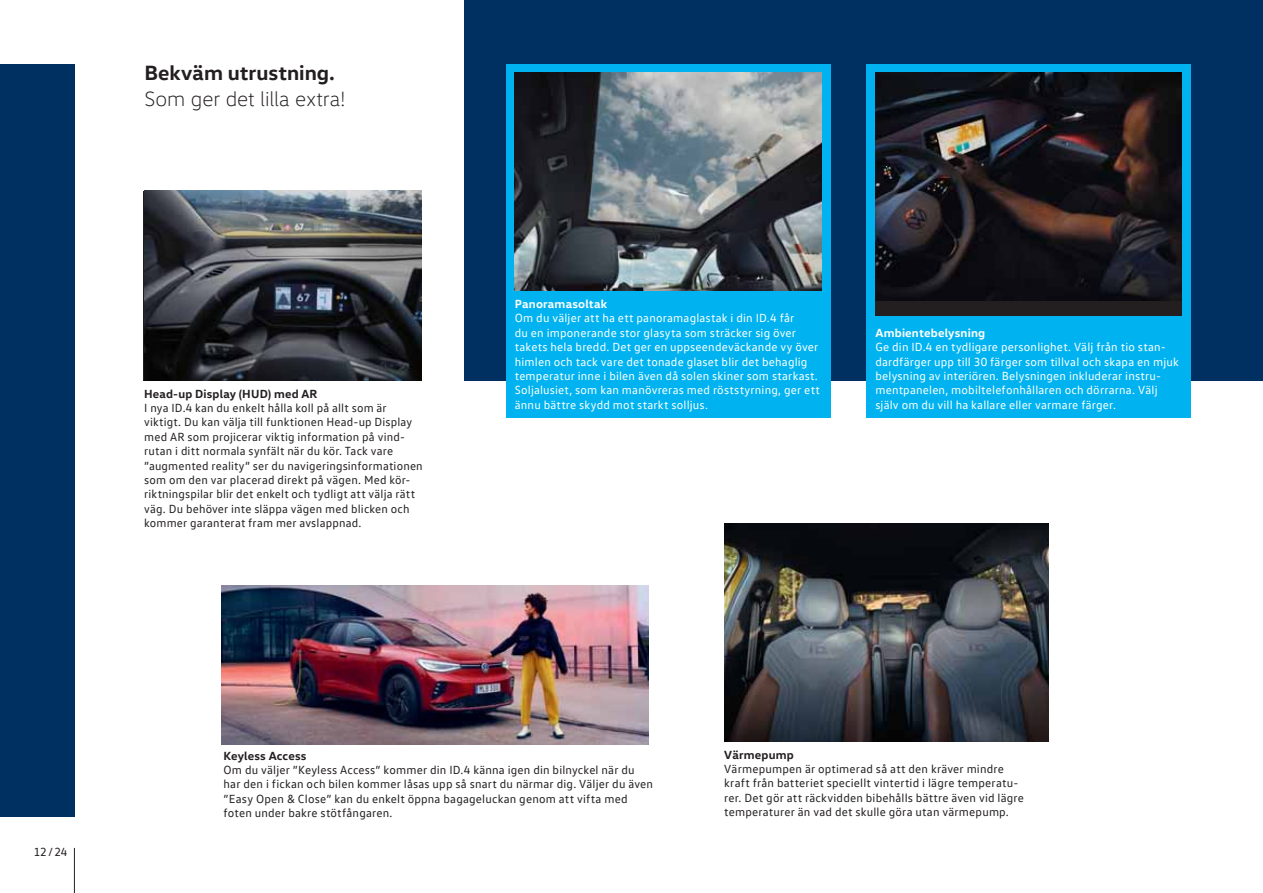
<style>
.page{position:relative;width:1263px;height:893px;background:#fff}
.page>*{position:absolute;margin:0;border:0;box-sizing:border-box;transform-origin:0 0}
.t1{font:300 21px "VW Head";color:#231f20}
.t2{font:700 21px "VW Head";color:#231f20}
.t3{font:12px/14.4px "VW Text";letter-spacing:.015em;color:#231f20}
.t4{font:12px/14.4px "VW Text";letter-spacing:.015em;color:#fff}
.t5{font:700 12px "VW Head";letter-spacing:.015em;color:#231f20}
.t6{font:700 12px "VW Head";letter-spacing:.015em;color:#fff}
</style>
<div class="page">
<hr style="left:74px;top:848px;width:1px;height:45px;background:#231f20">
<div style="left:0;top:64px;width:74px;height:752px;background:#002f62"></div>
<div style="left:465px;top:0;width:798px;height:381px;background:#002f62"></div>
<div style="left:867px;top:64px;width:324px;height:354px;background:#00b3f0"></div>
<div style="left:506px;top:64px;width:324px;height:354px;background:#00b3f0"></div>
<div style="left:875px;top:73px;width:307px;height:243px;background:#231f20"></div>
<img style="left:875px;top:73px;width:307px;height:227px">
<img style="left:144px;top:191px;width:277px;height:189px">
<img style="left:515px;top:73px;width:306px;height:218px">
<img style="left:724px;top:523px;width:324px;height:218px">
<img style="left:221px;top:586px;width:427px;height:158px">
<h1 class="t2" style="left:145px;top:65px;width:192px">Bekväm utrustning.</h1>
<h1 class="t1" style="left:145px;top:91px;width:202px">Som ger det lilla extra!</h1>
<p class="t5" style="left:144px;top:389px;width:175px">Head-up Display (HUD) med AR</p>
<p class="t3" style="left:144px;top:402px;width:280px">I nya ID.4 kan du enkelt hålla koll på allt som är viktigt. Du kan välja till funktionen Head-up Display med AR som projicerar viktig information på vind&shy;rutan i ditt normala synfält när du kör. Tack vare ”augmented reality” ser du navigeringsinformationen som om den var placerad direkt på vägen. Med kör&shy;riktningspilar blir det enkelt och tydligt att välja rätt väg. Du behöver inte släppa vägen med blicken och kommer garanterat fram mer avslappnad.</p>
<p class="t6" style="left:515px;top:299px;width:94px">Panoramasoltak</p>
<p class="t4" style="left:515px;top:312px;width:307px">Om du väljer att ha ett panoramaglastak i din ID.4 får<br>du en imponerande stor glasyta som sträcker sig över takets hela bredd. Det ger en uppseendeväckande vy över himlen och tack vare det tonade glaset blir det behaglig temperatur inne i bilen även då solen skiner som starkast.<br>Soljalusiet, som kan manövreras med röststyrning, ger ett ännu bättre skydd mot starkt solljus.</p>
<p class="t6" style="left:875px;top:328px;width:111px">Ambientebelysning</p>
<p class="t4" style="left:875px;top:341px;width:305px">Ge din ID.4 en tydligare personlighet. Välj från tio stan&shy;dardfärger upp till 30 färger som tillval och skapa en mjuk belysning av interiören. Belysningen inkluderar instru&shy;mentpanelen, mobiltelefonhållaren och dörrarna. Välj själv om du vill ha kallare eller varmare färger.</p>
<p class="t3" style="left:34px;top:846px;width:35px">12 / 24</p>
<p class="t5" style="left:224px;top:751px;width:84px">Keyless Access</p>
<p class="t3" style="left:224px;top:764px;width:431px">Om du väljer ”Keyless Access” kommer din ID.4 känna igen din bilnyckel när du har den i fickan och bilen kommer låsas upp så snart du närmar dig. Väljer du även ”Easy Open &amp; Close” kan du enkelt öppna bagageluckan genom att vifta med foten under bakre stötfångaren.</p>
<p class="t5" style="left:724px;top:750px;width:71px">Värmepump</p>
<p class="t3" style="left:724px;top:763px;width:301px">Värmepumpen är optimerad så att den kräver mindre kraft från batteriet speciellt vintertid i lägre temperatu&shy;rer. Det gör att räckvidden bibehålls bättre även vid lägre temperaturer än vad det skulle göra utan värmepump.</p>
</div>
